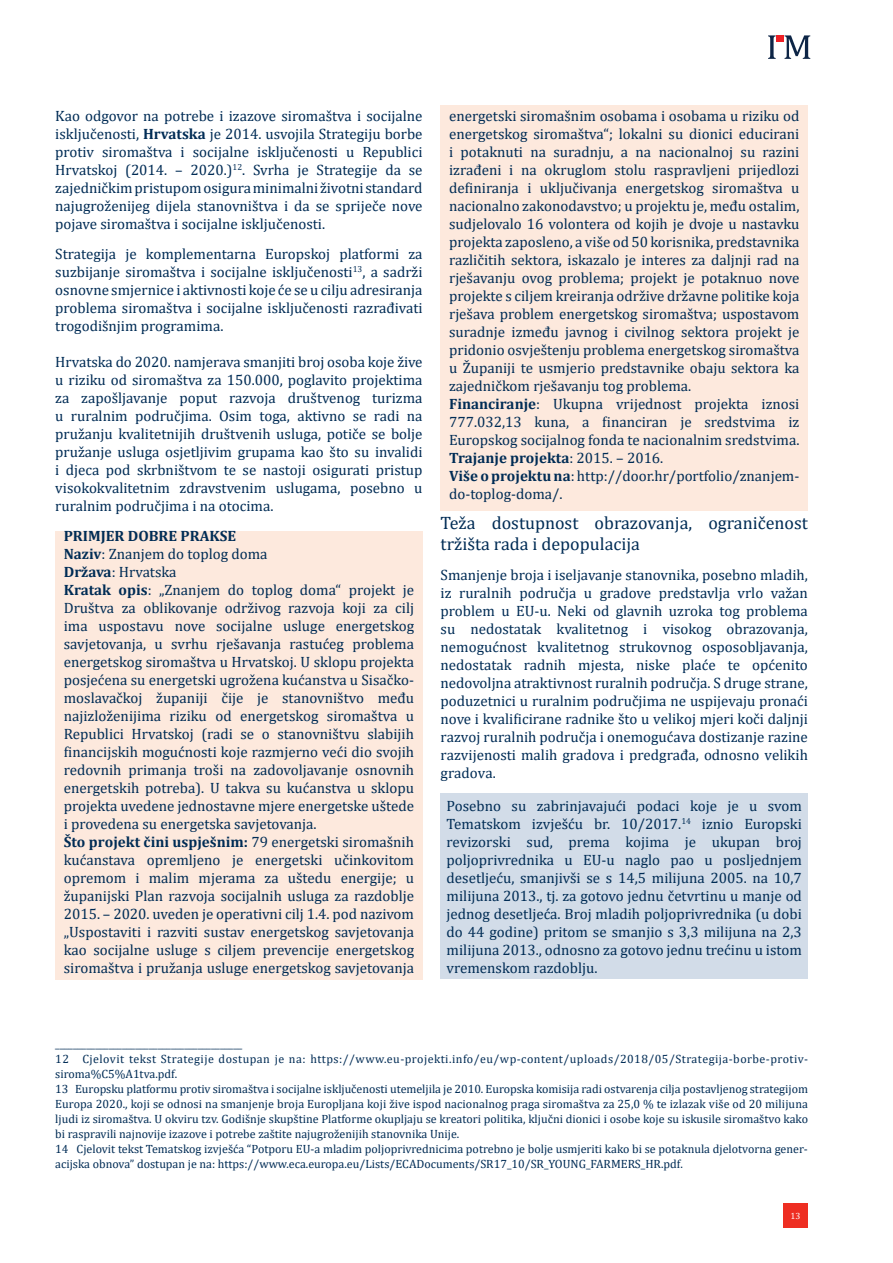
<style>
.page{position:relative;width:893px;height:1263px;background:#fff}
.page>*{position:absolute;margin:0;border:0;box-sizing:border-box;transform-origin:0 0}
.t1{font:18px/21px "Cambria";color:#002c55}
.t2{font:15px/18px "Cambria";color:#002c55;text-align:justify}
.t3{font:12px/15px "Cambria";color:#002c55}
.t4{font:9px "Cambria";color:#fff}
.s1{font-weight:700}
</style>
<div class="page">
<div style="left:441px;top:105px;width:367px;height:405px;background:#fde9dd"></div>
<div style="left:55px;top:531px;width:368px;height:449px;background:#fde9dd"></div>
<div style="left:441px;top:793px;width:367px;height:186px;background:#d2dce8"></div>
<svg style="left:768px;top:35px;width:8px;height:24px"></svg>
<svg style="left:784px;top:35px;width:26px;height:24px"></svg>
<div style="left:776px;top:35px;width:7px;height:7px;background:#ee2026"></div>
<div style="left:783px;top:1203px;width:25px;height:24px;background:#ee2e22"></div>
<p class="t2" style="left:55px;top:107px;width:369px">Kao odgovor na potrebe i izazove siromaštva i socijalne isključenosti, <span class="s1">Hrvatska</span> je 2014. usvojila Strategiju borbe protiv siromaštva i socijalne isključenosti u Republici Hrvatskoj (2014. – 2020.)<sup>12</sup>. Svrha je Strategije da se zajedničkim pristupom osigura minimalni životni standard najugroženijeg dijela stanovništva i da se spriječe nove pojave siromaštva i socijalne isključenosti.</p>
<p class="t2" style="left:55px;top:245px;width:369px">Strategija je komplementarna Europskoj platformi za suzbijanje siromaštva i socijalne isključenosti<sup>13</sup>, a sadrži osnovne smjernice i aktivnosti koje će se u cilju adresiranja problema siromaštva i socijalne isključenosti razrađivati trogodišnjim programima.</p>
<p class="t2" style="left:55px;top:353px;width:369px">Hrvatska do 2020. namjerava smanjiti broj osoba koje žive u riziku od siromaštva za 150.000, poglavito projektima za zapošljavanje poput razvoja društvenog turizma u ruralnim područjima. Osim toga, aktivno se radi na pružanju kvalitetnijih društvenih usluga, potiče se bolje pružanje usluga osjetljivim grupama kao što su invalidi i djeca pod skrbništvom te se nastoji osigurati pristup visokokvalitetnim zdravstvenim uslugama, posebno u ruralnim područjima i na otocima.</p>
<p class="t2" style="left:64px;top:527px;width:352px;text-align:left"><span class="s1">PRIMJER DOBRE PRAKSE<br>Naziv</span>: Znanjem do toplog doma<br><span class="s1">Država</span>: Hrvatska<br><span class="s1">Kratak opis</span>: „Znanjem do toplog doma“ projekt je Društva za oblikovanje održivog razvoja koji za cilj ima uspostavu nove socijalne usluge energetskog savjetovanja, u svrhu rješavanja rastućeg problema energetskog siromaštva u Hrvatskoj. U sklopu projekta posjećena su energetski ugrožena kućanstva u Sisačko&shy;moslavačkoj županiji čije je stanovništvo među najizloženijima riziku od energetskog siromaštva u Republici Hrvatskoj (radi se o stanovništvu slabijih financijskih mogućnosti koje razmjerno veći dio svojih redovnih primanja troši na zadovoljavanje osnovnih energetskih potreba). U takva su kućanstva u sklopu projekta uvedene jednostavne mjere energetske uštede i provedena su energetska savjetovanja.<br><span class="s1">Što projekt čini uspješnim:</span> 79 energetski siromašnih kućanstava opremljeno je energetski učinkovitom opremom i malim mjerama za uštedu energije; u županijski Plan razvoja socijalnih usluga za razdoblje 2015. – 2020. uveden je operativni cilj 1.4. pod nazivom „Uspostaviti i razviti sustav energetskog savjetovanja kao socijalne usluge s ciljem prevencije energetskog siromaštva i pružanja usluge energetskog savjetovanja</p>
<p class="t2" style="left:449px;top:107px;width:352px;text-align:left">energetski siromašnim osobama i osobama u riziku od energetskog siromaštva“; lokalni su dionici educirani i potaknuti na suradnju, a na nacionalnoj su razini izrađeni i na okruglom stolu raspravljeni prijedlozi definiranja i uključivanja energetskog siromaštva u nacionalno zakonodavstvo; u projektu je, među ostalim, sudjelovalo 16 volontera od kojih je dvoje u nastavku projekta zaposleno, a više od 50 korisnika, predstavnika različitih sektora, iskazalo je interes za daljnji rad na rješavanju ovog problema; projekt je potaknuo nove projekte s ciljem kreiranja održive državne politike koja rješava problem energetskog siromaštva; uspostavom suradnje između javnog i civilnog sektora projekt je pridonio osvještenju problema energetskog siromaštva u Županiji te usmjerio predstavnike obaju sektora ka zajedničkom rješavanju tog problema.<br><span class="s1">Financiranje</span>: Ukupna vrijednost projekta iznosi 777.032,13 kuna, a financiran je sredstvima iz Europskog socijalnog fonda te nacionalnim sredstvima.<br><span class="s1">Trajanje projekta</span>: 2015. – 2016.<br><span class="s1">Više o projektu na</span>: http://door.hr/portfolio/znanjem&shy;do-toplog-doma/.</p>
<p class="t1" style="left:441px;top:513px;width:369px">Teža dostupnost obrazovanja, ograničenost tržišta rada i depopulacija</p>
<p class="t2" style="left:441px;top:566px;width:369px">Smanjenje broja i iseljavanje stanovnika, posebno mladih, iz ruralnih područja u gradove predstavlja vrlo važan problem u EU-u. Neki od glavnih uzroka tog problema su nedostatak kvalitetnog i visokog obrazovanja, nemogućnost kvalitetnog strukovnog osposobljavanja, nedostatak radnih mjesta, niske plaće te općenito nedovoljna atraktivnost ruralnih područja. S druge strane, poduzetnici u ruralnim područjima ne uspijevaju pronaći nove i kvalificirane radnike što u velikoj mjeri koči daljnji razvoj ruralnih područja i onemogućava dostizanje razine razvijenosti malih gradova i predgrađa, odnosno velikih gradova.</p>
<p class="t2" style="left:447px;top:797px;width:357px">Posebno su zabrinjavajući podaci koje je u svom Tematskom izvješću br. 10/2017.<sup>14</sup> iznio Europski revizorski sud, prema kojima je ukupan broj poljoprivrednika u EU-u naglo pao u posljednjem desetljeću, smanjivši se s 14,5 milijuna 2005. na 10,7 milijuna 2013., tj. za gotovo jednu četvrtinu u manje od jednog desetljeća. Broj mladih poljoprivrednika (u dobi do 44 godine) pritom se smanjio s 3,3 milijuna na 2,3 milijuna 2013., odnosno za gotovo jednu trećinu u istom vremenskom razdoblju.</p>
<p class="t3" style="left:55px;top:1036px;width:754px">__________________________________________<br>12 Cjelovit tekst Strategije dostupan je na: https://www.eu-projekti.info/eu/wp-content/uploads/2018/05/Strategija-borbe-protiv&shy;siroma%C5%A1tva.pdf.<br>13 Europsku platformu protiv siromaštva i socijalne isključenosti utemeljila je 2010. Europska komisija radi ostvarenja cilja postavljenog strategijom Europa 2020., koji se odnosi na smanjenje broja Europljana koji žive ispod nacionalnog praga siromaštva za 25,0 % te izlazak više od 20 milijuna ljudi iz siromaštva. U okviru tzv. Godišnje skupštine Platforme okupljaju se kreatori politika, ključni dionici i osobe koje su iskusile siromaštvo kako bi raspravili najnovije izazove i potrebe zaštite najugroženijih stanovnika Unije.<br>14 Cjelovit tekst Tematskog izvješća “Potporu EU-a mladim poljoprivrednicima potrebno je bolje usmjeriti kako bi se potaknula djelotvorna gener&shy;acijska obnova” dostupan je na: https://www.eca.europa.eu/Lists/ECADocuments/SR17_10/SR_YOUNG_FARMERS_HR.pdf.</p>
<p class="t4" style="left:790px;top:1210px;width:12px">13</p>
</div>
